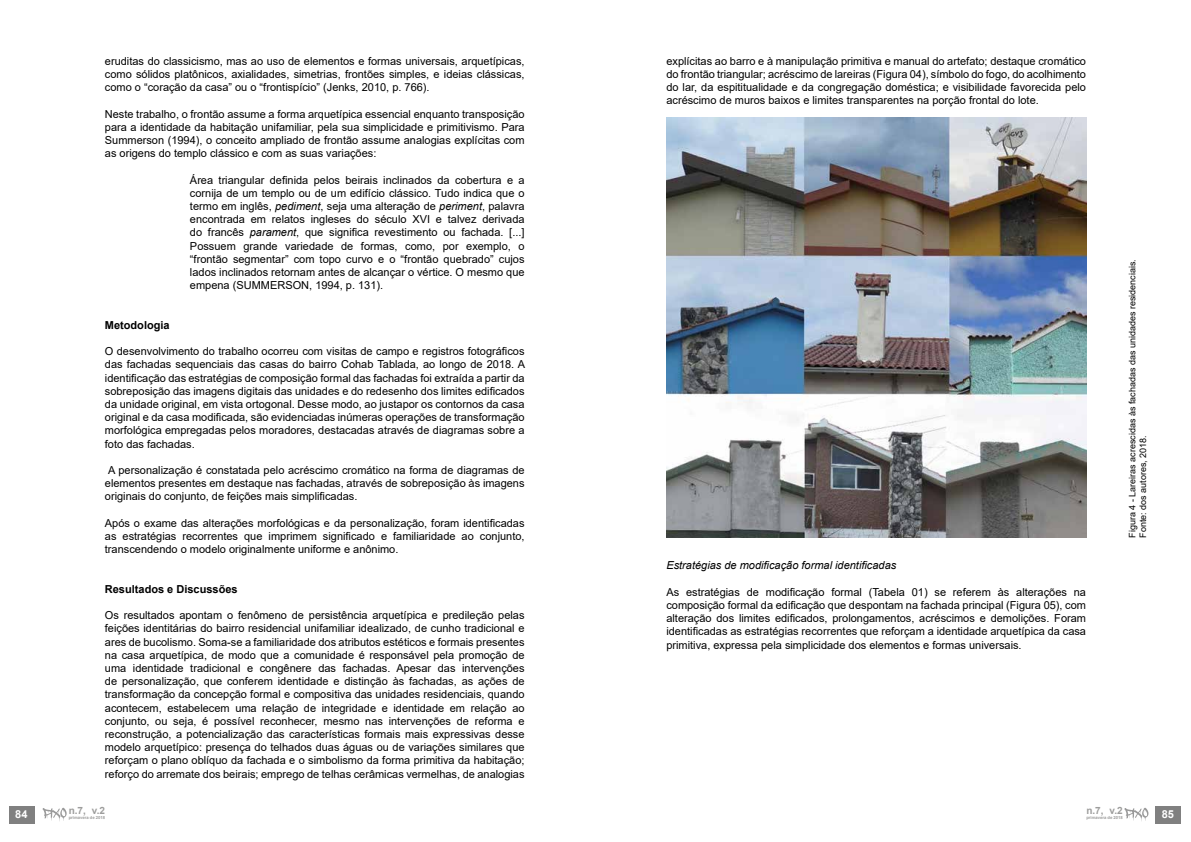
<style>
.page{position:relative;width:1191px;height:842px;background:#fff}
.page>*{position:absolute;margin:0;border:0;box-sizing:border-box;transform-origin:0 0}
.t1{font:11px/13.2px "Arial";color:#000;text-align:justify}
.t2{font:italic 11px "Arial";color:#000}
.t3{font:700 11px "Arial";color:#000}
.t4{font:700 11px "Arial";color:#fff}
.t5{font:700 10px "Arial";color:#9d9d9c}
.t6{font:9px/10.8px "Arial";color:#000}
.t7{font:700 4.2px "Arial";color:#9d9d9c}
.s1{font-style:italic}
</style>
<div class="page">
<div style="left:1155px;top:806px;width:25px;height:17px;background:#808080"></div>
<svg style="left:1124px;top:808px;width:24px;height:13px"></svg>
<div style="left:9px;top:806px;width:25px;height:17px;background:#808080"></div>
<svg style="left:43px;top:808px;width:24px;height:13px"></svg>
<img style="left:666px;top:118px;width:420px;height:420px">
<p class="t4" style="left:15px;top:806px;width:14px">84</p>
<p class="t1" style="left:105px;top:54px;width:421px">eruditas do classicismo, mas ao uso de elementos e formas universais, arquetípicas, como sólidos platônicos, axialidades, simetrias, frontões simples, e ideias clássicas, como o “coração da casa” ou o “frontispício” (Jenks, 2010, p. 766).</p>
<p class="t1" style="left:105px;top:107px;width:421px">Neste trabalho, o frontão assume a forma arquetípica essencial enquanto transposição para a identidade da habitação unifamiliar, pela sua simplicidade e primitivismo. Para Summerson (1994), o conceito ampliado de frontão assume analogias explícitas com as origens do templo clássico e com as suas variações:</p>
<p class="t1" style="left:190px;top:173px;width:336px">Área triangular definida pelos beirais inclinados da cobertura e a cornija de um templo ou de um edifício clássico. Tudo indica que o termo em inglês, <span class="s1">pediment</span>, seja uma alteração de <span class="s1">periment</span>, palavra encontrada em relatos ingleses do século XVI e talvez derivada do francês <span class="s1">parament</span>, que significa revestimento ou fachada. [...] Possuem grande variedade de formas, como, por exemplo, o “frontão segmentar” com topo curvo e o “frontão quebrado” cujos lados inclinados retornam antes de alcançar o vértice. O mesmo que empena (SUMMERSON, 1994, p. 131).</p>
<p class="t3" style="left:105px;top:317px;width:66px">Metodologia</p>
<p class="t1" style="left:105px;top:345px;width:422px">O desenvolvimento do trabalho ocorreu com visitas de campo e registros fotográficos das fachadas sequenciais das casas do bairro Cohab Tablada, ao longo de 2018. A identificação das estratégias de composição formal das fachadas foi extraída a partir da sobreposição das imagens digitais das unidades e do redesenho dos limites edificados da unidade original, em vista ortogonal. Desse modo, ao justapor os contornos da casa original e da casa modificada, são evidenciadas inúmeras operações de transformação morfológica empregadas pelos moradores, destacadas através de diagramas sobre a foto das fachadas.</p>
<p class="t1" style="left:105px;top:463px;width:421px">A personalização é constatada pelo acréscimo cromático na forma de diagramas de elementos presentes em destaque nas fachadas, através de sobreposição às imagens originais do conjunto, de feições mais simplificadas.</p>
<p class="t1" style="left:105px;top:516px;width:421px">Após o exame das alterações morfológicas e da personalização, foram identificadas as estratégias recorrentes que imprimem significado e familiaridade ao conjunto, transcendendo o modelo originalmente uniforme e anônimo.</p>
<p class="t3" style="left:105px;top:581px;width:134px">Resultados e Discussões</p>
<p class="t1" style="left:105px;top:609px;width:421px">Os resultados apontam o fenômeno de persistência arquetípica e predileção pelas feições identitárias do bairro residencial unifamiliar idealizado, de cunho tradicional e ares de bucolismo. Soma-se a familiaridade dos atributos estéticos e formais presentes na casa arquetípica, de modo que a comunidade é responsável pela promoção de uma identidade tradicional e congênere das fachadas. Apesar das intervenções de personalização, que conferem identidade e distinção às fachadas, as ações de transformação da concepção formal e compositiva das unidades residenciais, quando acontecem, estabelecem uma relação de integridade e identidade em relação ao conjunto, ou seja, é possível reconhecer, mesmo nas intervenções de reforma e reconstrução, a potencialização das características formais mais expressivas desse modelo arquetípico: presença do telhados duas águas ou de variações similares que reforçam o plano oblíquo da fachada e o simbolismo da forma primitiva da habitação; reforço do arremate dos beirais; emprego de telhas cerâmicas vermelhas, de analogias</p>
<p class="t5" style="left:69px;top:804px;width:38px">n.7, v.2</p>
<p class="t7" style="left:69px;top:815px;width:38px">primavera de 2018</p>
<p class="t1" style="left:666px;top:54px;width:421px">explícitas ao barro e à manipulação primitiva e manual do artefato; destaque cromático do frontão triangular; acréscimo de lareiras (Figura 04), símbolo do fogo, do acolhimento do lar, da espititualidade e da congregação doméstica; e visibilidade favorecida pelo acréscimo de muros baixos e limites transparentes na porção frontal do lote.</p>
<p class="t2" style="left:666px;top:558px;width:231px">Estratégias de modificação formal identificadas</p>
<p class="t1" style="left:666px;top:585px;width:421px">As estratégias de modificação formal (Tabela 01) se referem às alterações na composição formal da edificação que despontam na fachada principal (Figura 05), com alteração dos limites edificados, prolongamentos, acréscimos e demolições. Foram identificadas as estratégias recorrentes que reforçam a identidade arquetípica da casa primitiva, expressa pela simplicidade dos elementos e formas universais.</p>
<p class="t6" style="left:1126px;top:538px;width:280px;rotate:-90deg">Figura 4 - Lareiras acrescidas às fachadas das unidades residenciais.<br>Fonte: dos autores, 2018.</p>
<p class="t5" style="left:1086px;top:804px;width:38px">n.7, v.2</p>
<p class="t7" style="left:1086px;top:815px;width:38px">primavera de 2018</p>
<p class="t4" style="left:1161px;top:806px;width:14px">85</p>
</div>
